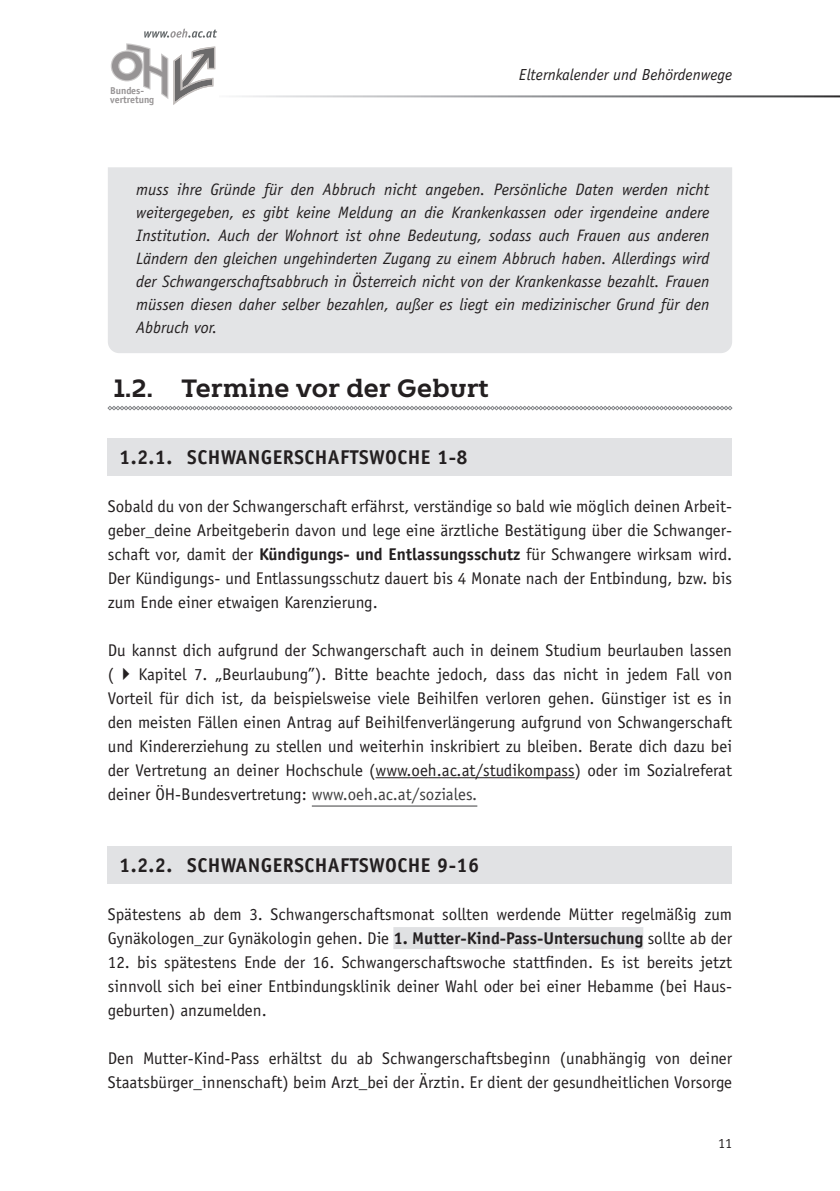
<style>
.page{position:relative;width:840px;height:1191px;background:#fff}
.page>*{position:absolute;margin:0;border:0;box-sizing:border-box;transform-origin:0 0}
.t1{font:700 25px "Kontrapunkt Bob";color:#231f20}
.t2{font:700 20px "Officina Sans Std";letter-spacing:.02em;color:#231f20}
.t3{font:17px/24px "Officina Sans Std";color:#231f20;text-align:justify}
.t4{font:italic 16.6px/23px "Officina Sans Std";color:#231f20;text-align:justify}
.t5{font:italic 16px "Officina Sans Std";color:#231f20}
.t6{font:14px "Officina Sans Std";color:#231f20}
.t7{font:700 10px/8.4px "Officina Sans LT";color:#979495}
.s1{font-weight:700}
.s2{color:#3e3e3f}
</style>
<div class="page">
<div style="left:108px;top:167px;width:623px;height:186px;background:#e3e4e6"></div>
<svg style="left:107px;top:406px;width:625px;height:4px;background:#b7b8ba"></svg>
<div style="left:108px;top:438px;width:623px;height:37px;background:#e1e2e4"></div>
<hr style="left:375px;top:777px;width:199px;height:1px;background:#231f20">
<hr style="left:311px;top:805px;width:166px;height:1px;background:#3e3e3f">
<div style="left:108px;top:846px;width:623px;height:37px;background:#e1e2e4"></div>
<div style="left:393px;top:927px;width:250px;height:22px;background:#e0e1e3"></div>
<svg style="left:111px;top:29px;width:106px;height:76px"></svg>
<p class="t7" style="left:110px;top:87px;width:46px">Bundes&shy;vertretung</p>
<p class="t5" style="left:519px;top:65px;width:214px">Elternkalender und Behördenwege</p>
<p class="t4" style="left:136px;top:178px;width:574px">muss ihre Gründe für den Abbruch nicht angeben. Persönliche Daten werden nicht weitergegeben, es gibt keine Meldung an die Krankenkassen oder irgendeine andere Institution. Auch der Wohnort ist ohne Bedeutung, sodass auch Frauen aus anderen Ländern den gleichen ungehinderten Zugang zu einem Abbruch haben. Allerdings wird der Schwangerschaftsabbruch in Österreich nicht von der Krankenkasse bezahlt. Frauen müssen diesen daher selber bezahlen, außer es liegt ein medizinischer Grund für den Abbruch vor.</p>
<h1 class="t1" style="left:113px;top:374px;width:377px">1.2. Termine vor der Geburt</h1>
<p class="t2" style="left:119px;top:444px;width:350px">1.2.1. SCHWANGERSCHAFTSWOCHE 1-8</p>
<p class="t3" style="left:108px;top:494px;width:625px">Sobald du von der Schwangerschaft erfährst, verständige so bald wie möglich deinen Arbeit&shy;geber_deine Arbeitgeberin davon und lege eine ärztliche Bestätigung über die Schwanger&shy;schaft vor, damit der <span class="s1">Kündigungs- und Entlassungsschutz</span> für Schwangere wirksam wird.<br>Der Kündigungs- und Entlassungsschutz dauert bis 4 Monate nach der Entbindung, bzw. bis zum Ende einer etwaigen Karenzierung.</p>
<p class="t3" style="left:108px;top:638px;width:625px">Du kannst dich aufgrund der Schwangerschaft auch in deinem Studium beurlauben lassen (</p>
<p class="t3" style="left:108px;top:662px;width:625px;text-indent:31px">Kapitel 7. „Beurlaubung”). Bitte beachte jedoch, dass das nicht in jedem Fall von Vorteil für dich ist, da beispielsweise viele Beihilfen verloren gehen. Günstiger ist es in den meisten Fällen einen Antrag auf Beihilfenverlängerung aufgrund von Schwangerschaft und Kindererziehung zu stellen und weiterhin inskribiert zu bleiben. Berate dich dazu bei der Vertretung an deiner Hochschule (www.oeh.ac.at/studikompass) oder im Sozialreferat deiner ÖH-Bundesvertretung: <span class="s2">www.oeh.ac.at/soziales.</span></p>
<p class="t2" style="left:119px;top:852px;width:361px">1.2.2. SCHWANGERSCHAFTSWOCHE 9-16</p>
<p class="t3" style="left:108px;top:902px;width:625px">Spätestens ab dem 3. Schwangerschaftsmonat sollten werdende Mütter regelmäßig zum<br>Gynäkologen_zur Gynäkologin gehen. Die <span class="s1">1. Mutter-Kind-Pass-Untersuchung</span> sollte ab der</p>
<p class="t3" style="left:108px;top:950px;width:625px">12. bis spätestens Ende der 16. Schwangerschaftswoche stattfinden. Es ist bereits jetzt sinnvoll sich bei einer Entbindungsklinik deiner Wahl oder bei einer Hebamme (bei Haus&shy;geburten) anzumelden.</p>
<p class="t3" style="left:108px;top:1046px;width:625px">Den Mutter-Kind-Pass erhältst du ab Schwangerschaftsbeginn (unabhängig von deiner<br>Staatsbürger_innenschaft) beim Arzt_bei der Ärztin. Er dient der gesundheitlichen Vorsorge</p>
<p class="t6" style="left:717px;top:1135px;width:15px">11</p>
</div>
